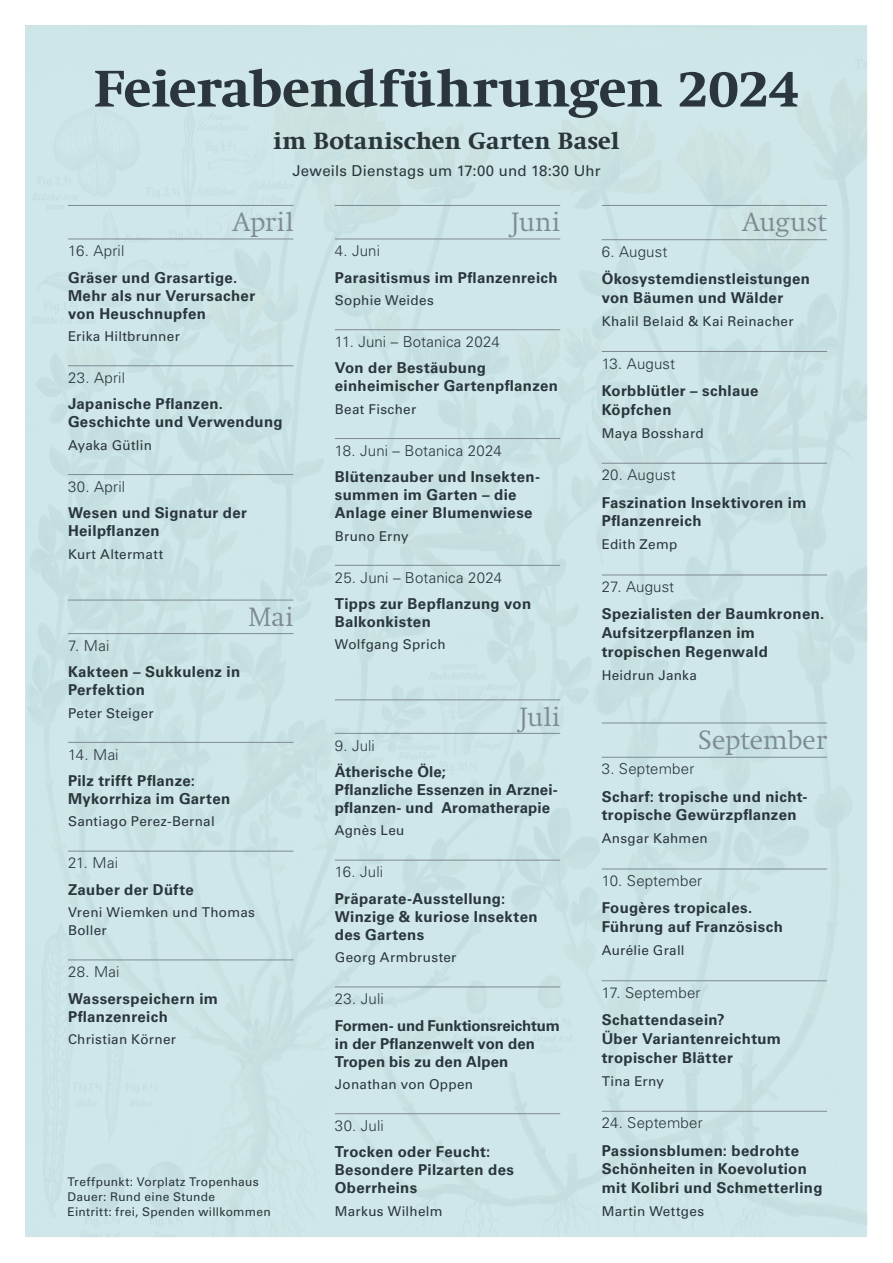
<style>
.page{position:relative;width:893px;height:1263px;background:#fff}
.page>*{position:absolute;margin:0;border:0;box-sizing:border-box;transform-origin:0 0}
.t1{font:700 52.5px "Swift Neue LT Pro";letter-spacing:.005em;color:#2a363b}
.t2{font:300 27px "Swift Neue LT Pro";letter-spacing:.005em;color:#7e8b93}
.t3{font:700 24px "Swift Neue LT Pro";letter-spacing:.01em;color:#2a363b}
.t4{font:700 15px/18px "Univers LT Std";letter-spacing:.02em;color:#2a363b}
.t5{font:300 15px "Univers LT Std";letter-spacing:.01em;color:#2a363b}
.t6{font:700 15px/18px "Univers LT Std";color:#2a363b}
.t7{font:15px "Univers LT Std";letter-spacing:.02em;color:#2a363b}
.t8{font:13.5px/18px "Univers LT Std";letter-spacing:.02em;color:#2a363b}
.t9{font:12px/15px "Univers LT Std";letter-spacing:.025em;color:#2a363b}
</style>
<div class="page">
<hr style="left:68px;top:205px;width:225px;height:1px;background:#7e8b93">
<hr style="left:68px;top:239px;width:225px;height:1px;background:#7e8b93">
<hr style="left:68px;top:365px;width:225px;height:1px;background:#7e8b93">
<hr style="left:68px;top:474px;width:225px;height:1px;background:#7e8b93">
<hr style="left:68px;top:600px;width:225px;height:1px;background:#7e8b93">
<hr style="left:68px;top:633px;width:225px;height:1px;background:#7e8b93">
<hr style="left:68px;top:742px;width:225px;height:1px;background:#7e8b93">
<hr style="left:68px;top:851px;width:225px;height:1px;background:#7e8b93">
<hr style="left:68px;top:960px;width:225px;height:1px;background:#7e8b93">
<hr style="left:335px;top:205px;width:225px;height:1px;background:#7e8b93">
<hr style="left:335px;top:239px;width:225px;height:1px;background:#7e8b93">
<hr style="left:335px;top:329px;width:225px;height:1px;background:#7e8b93">
<hr style="left:335px;top:438px;width:225px;height:1px;background:#7e8b93">
<hr style="left:335px;top:565px;width:225px;height:1px;background:#7e8b93">
<hr style="left:335px;top:700px;width:225px;height:1px;background:#7e8b93">
<hr style="left:335px;top:733px;width:225px;height:1px;background:#7e8b93">
<hr style="left:335px;top:860px;width:225px;height:1px;background:#7e8b93">
<hr style="left:335px;top:987px;width:225px;height:1px;background:#7e8b93">
<hr style="left:335px;top:1113px;width:225px;height:1px;background:#7e8b93">
<hr style="left:602px;top:205px;width:225px;height:1px;background:#7e8b93">
<hr style="left:602px;top:239px;width:225px;height:1px;background:#7e8b93">
<hr style="left:602px;top:351px;width:225px;height:1px;background:#7e8b93">
<hr style="left:602px;top:463px;width:225px;height:1px;background:#7e8b93">
<hr style="left:602px;top:575px;width:225px;height:1px;background:#7e8b93">
<hr style="left:602px;top:723px;width:225px;height:1px;background:#7e8b93">
<hr style="left:602px;top:757px;width:225px;height:1px;background:#7e8b93">
<hr style="left:602px;top:869px;width:225px;height:1px;background:#7e8b93">
<hr style="left:602px;top:980px;width:225px;height:1px;background:#7e8b93">
<hr style="left:602px;top:1111px;width:225px;height:1px;background:#7e8b93">
<h1 class="t1" style="left:94px;top:58px;width:706px">Feierabendführungen 2024</h1>
<h3 class="t3" style="left:274px;top:126px;width:347px">im Botanischen Garten Basel</h3>
<p class="t7" style="left:292px;top:161px;width:310px">Jeweils Dienstags um 17:00 und 18:30 Uhr</p>
<h2 class="t2" style="left:233px;top:206px;width:62px">April</h2>
<p class="t5" style="left:68px;top:242px;width:58px">16. April</p>
<p class="t4" style="left:68px;top:268px;width:189px">Gräser und Grasartige.<br>Mehr als nur Verursacher von Heuschnupfen</p>
<p class="t8" style="left:68px;top:327px;width:113px">Erika Hiltbrunner</p>
<p class="t5" style="left:68px;top:369px;width:58px">23. April</p>
<p class="t4" style="left:68px;top:395px;width:216px">Japanische Pflanzen.<br>Geschichte und Verwendung</p>
<p class="t8" style="left:68px;top:436px;width:86px">Ayaka Gütlin</p>
<p class="t5" style="left:68px;top:477px;width:59px">30. April</p>
<p class="t4" style="left:68px;top:504px;width:181px">Wesen und Signatur der<br>Heilpflanzen</p>
<p class="t8" style="left:68px;top:545px;width:97px">Kurt Altermatt</p>
<h2 class="t2" style="left:511px;top:206px;width:51px">Juni</h2>
<h2 class="t2" style="left:742px;top:206px;width:86px">August</h2>
<p class="t5" style="left:335px;top:242px;width:47px">4. Juni</p>
<p class="t4" style="left:335px;top:268px;width:224px">Parasitismus im Pflanzenreich</p>
<p class="t8" style="left:335px;top:291px;width:100px">Sophie Weides</p>
<p class="t5" style="left:335px;top:333px;width:167px">11. Juni – Botanica 2024</p>
<p class="t4" style="left:335px;top:359px;width:225px">Von der Bestäubung einheimischer Gartenpflanzen</p>
<p class="t8" style="left:335px;top:400px;width:83px">Beat Fischer</p>
<p class="t5" style="left:335px;top:441px;width:168px">18. Juni – Botanica 2024</p>
<p class="t4" style="left:335px;top:468px;width:207px">Blütenzauber und Insekten&shy;summen im Garten – die<br>Anlage einer Blumenwiese</p>
<p class="t8" style="left:335px;top:527px;width:75px">Bruno Erny</p>
<p class="t5" style="left:335px;top:568px;width:169px">25. Juni – Botanica 2024</p>
<p class="t4" style="left:335px;top:595px;width:198px">Tipps zur Bepflanzung von<br>Balkonkisten</p>
<p class="t8" style="left:335px;top:635px;width:112px">Wolfgang Sprich</p>
<p class="t5" style="left:602px;top:243px;width:67px">6. August</p>
<p class="t4" style="left:602px;top:270px;width:210px;line-height:18.8px">Ökosystemdienstleistungen von Bäumen und Wälder</p>
<p class="t8" style="left:602px;top:312px;width:193px">Khalil Belaid &amp; Kai Reinacher</p>
<p class="t5" style="left:602px;top:354px;width:75px">13. August</p>
<p class="t4" style="left:602px;top:381px;width:158px;line-height:18.8px">Korbblütler – schlaue<br>Köpfchen</p>
<p class="t8" style="left:602px;top:424px;width:104px">Maya Bosshard</p>
<p class="t5" style="left:602px;top:466px;width:76px">20. August</p>
<p class="t4" style="left:602px;top:493px;width:206px;line-height:18.8px">Faszination Insektivoren im<br>Pflanzenreich</p>
<p class="t8" style="left:602px;top:536px;width:77px">Edith Zemp</p>
<p class="t5" style="left:602px;top:578px;width:74px">27. August</p>
<p class="t4" style="left:602px;top:605px;width:224px;line-height:18.8px">Spezialisten der Baumkronen.<br>Aufsitzerpflanzen im tropischen Regenwald</p>
<p class="t8" style="left:602px;top:666px;width:97px">Heidrun Janka</p>
<h2 class="t2" style="left:249px;top:601px;width:46px">Mai</h2>
<p class="t5" style="left:68px;top:636px;width:43px">7. Mai</p>
<p class="t4" style="left:68px;top:663px;width:174px">Kakteen – Sukkulenz in<br>Perfektion</p>
<p class="t8" style="left:68px;top:704px;width:87px">Peter Steiger</p>
<p class="t5" style="left:68px;top:745px;width:52px">14. Mai</p>
<p class="t4" style="left:68px;top:772px;width:164px">Pilz trifft Pflanze:<br>Mykorrhiza im Garten</p>
<p class="t8" style="left:68px;top:813px;width:148px">Santiago Perez-Bernal</p>
<p class="t5" style="left:68px;top:854px;width:52px">21. Mai</p>
<p class="t4" style="left:68px;top:881px;width:127px">Zauber der Düfte</p>
<p class="t8" style="left:68px;top:903px;width:188px">Vreni Wiemken und Thomas<br>Boller</p>
<p class="t5" style="left:68px;top:963px;width:53px">28. Mai</p>
<p class="t4" style="left:68px;top:989px;width:152px">Wasserspeichern im<br>Pflanzenreich</p>
<p class="t8" style="left:68px;top:1030px;width:110px">Christian Körner</p>
<h2 class="t2" style="left:519px;top:700px;width:42px">Juli</h2>
<h2 class="t2" style="left:698px;top:724px;width:130px">September</h2>
<p class="t5" style="left:335px;top:736px;width:42px">9. Juli</p>
<p class="t4" style="left:335px;top:763px;width:224px">Ätherische Öle;<br>Pflanzliche Essenzen in Arznei&shy;pflanzen- und Aromatherapie</p>
<p class="t8" style="left:335px;top:822px;width:71px">Agnès Leu</p>
<p class="t5" style="left:335px;top:863px;width:50px">16. Juli</p>
<p class="t4" style="left:335px;top:890px;width:204px">Präparate-Ausstellung:<br>Winzige &amp; kuriose Insekten des Gartens</p>
<p class="t8" style="left:335px;top:948px;width:123px">Georg Armbruster</p>
<p class="t5" style="left:335px;top:990px;width:50px">23. Juli</p>
<p class="t6" style="left:335px;top:1016px;width:227px">Formen- und Funktionsreichtum in der Pflanzenwelt von den<br>Tropen bis zu den Alpen</p>
<p class="t8" style="left:335px;top:1075px;width:140px">Jonathan von Oppen</p>
<p class="t5" style="left:335px;top:1116px;width:50px">30. Juli</p>
<p class="t4" style="left:335px;top:1143px;width:181px">Trocken oder Feucht:<br>Besondere Pilzarten des<br>Oberrheins</p>
<p class="t8" style="left:335px;top:1202px;width:109px">Markus Wilhelm</p>
<p class="t5" style="left:602px;top:760px;width:94px">3. September</p>
<p class="t4" style="left:602px;top:787px;width:207px;line-height:18.8px">Scharf: tropische und nicht&shy;tropische Gewürzpflanzen</p>
<p class="t8" style="left:602px;top:830px;width:108px">Ansgar Kahmen</p>
<p class="t5" style="left:602px;top:872px;width:102px">10. September</p>
<p class="t4" style="left:602px;top:899px;width:183px;line-height:18.8px">Fougères tropicales.<br>Führung auf Französisch</p>
<p class="t8" style="left:602px;top:941px;width:84px">Aurélie Grall</p>
<p class="t5" style="left:602px;top:983px;width:100px">17. September</p>
<p class="t4" style="left:602px;top:1011px;width:181px;line-height:18.8px">Schattendasein?<br>Über Variantenreichtum tropischer Blätter</p>
<p class="t8" style="left:602px;top:1072px;width:64px">Tina Erny</p>
<p class="t5" style="left:602px;top:1114px;width:102px">24. September</p>
<p class="t4" style="left:602px;top:1141px;width:222px;line-height:18.8px">Passionsblumen: bedrohte<br>Schönheiten in Koevolution mit Kolibri und Schmetterling</p>
<p class="t8" style="left:602px;top:1202px;width:104px">Martin Wettges</p>
<p class="t9" style="left:68px;top:1175px;width:205px">Treffpunkt: Vorplatz Tropenhaus<br>Dauer: Rund eine Stunde<br>Eintritt: frei, Spenden willkommen</p>
</div>
